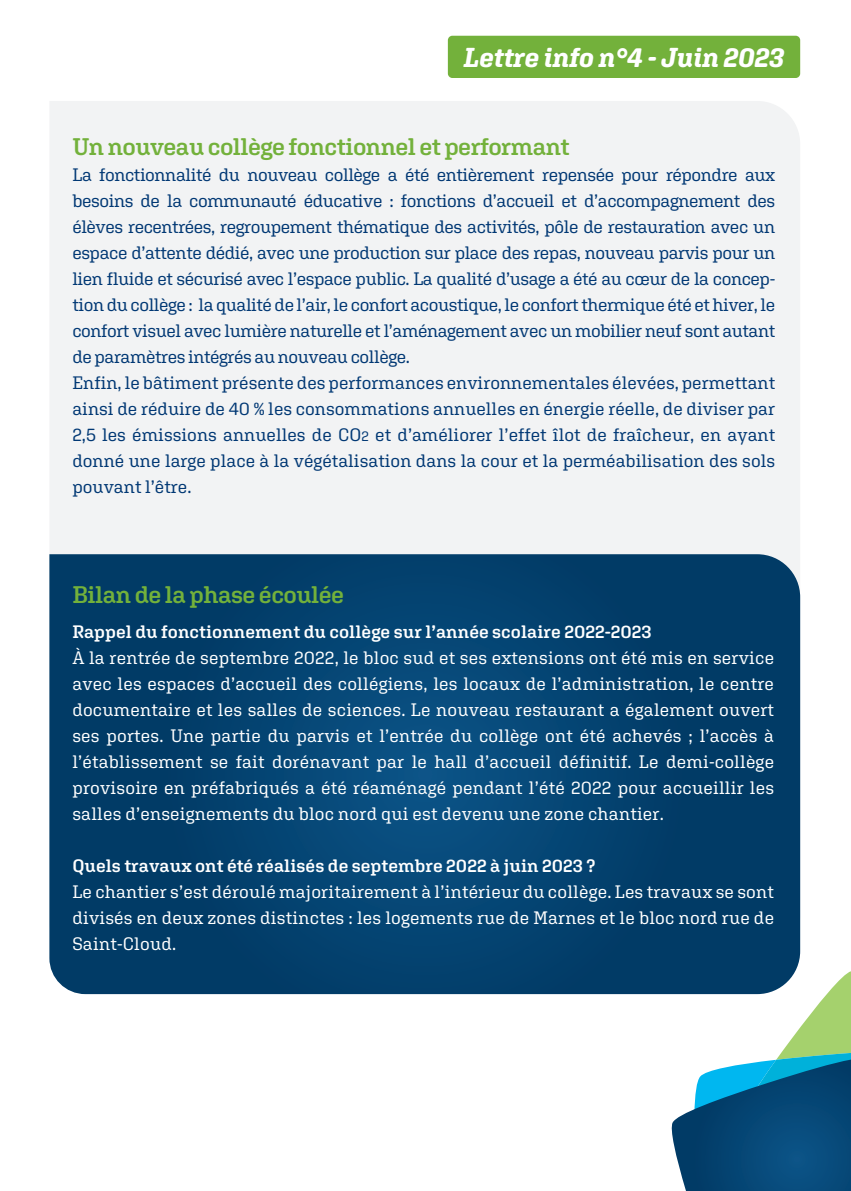
<style>
.page{position:relative;width:851px;height:1191px;background:#fff}
.page>*{position:absolute;margin:0;border:0;box-sizing:border-box;transform-origin:0 0}
.t1{font:italic 700 27.4px "Aglet Slab";color:#fff;scale:.95 1}
.t2{font:600 24px "Aglet Slab";letter-spacing:-.025em;color:#73b13b}
.t3{font:18px/26px "Aglet Slab";letter-spacing:-.025em;color:#013874}
.t4{font:18px/26px "Aglet Slab";letter-spacing:.01em;color:#fff;text-align:justify}
.t5{font:600 18px "Aglet Slab";color:#fff}
.s1{font-size:14px}
</style>
<div class="page">
<div style="left:50px;top:101px;width:750px;height:453px;background:#f2f3f4"></div>
<svg style="left:49px;top:554px;width:751px;height:440px;background:#03406d"></svg>
<div style="left:448px;top:36px;width:352px;height:42px;background:#73b13b;border-radius:5px"></div>
<svg style="left:669px;top:971px;width:181px;height:220px"></svg>
<h1 class="t1" style="left:464px;top:40px;width:339px">Lettre info n°4 - Juin 2023</h1>
<h2 class="t2" style="left:72px;top:132px;width:498px">Un nouveau collège fonctionnel et performant</h2>
<p class="t3" style="left:72px;top:162px;width:704px">La fonctionnalité du nouveau collège a été entièrement repensée pour répondre aux besoins de la communauté éducative : fonctions d’accueil et d’accompagnement des élèves recentrées, regroupement thématique des activités, pôle de restauration avec un espace d’attente dédié, avec une production sur place des repas, nouveau parvis pour un lien fluide et sécurisé avec l’espace public. La qualité d’usage a été au cœur de la concep&shy;tion du collège : la qualité de l’air, le confort acoustique, le confort thermique été et hiver, le confort visuel avec lumière naturelle et l’aménagement avec un mobilier neuf sont autant de paramètres intégrés au nouveau collège.<br>Enfin, le bâtiment présente des performances environnementales élevées, permettant ainsi de réduire de 40 % les consommations annuelles en énergie réelle, de diviser par 2,5 les émissions annuelles de CO<span class="s1">2</span> et d’améliorer l’effet îlot de fraîcheur, en ayant donné une large place à la végétalisation dans la cour et la perméabilisation des sols pouvant l’être.</p>
<h2 class="t2" style="left:72px;top:579px;width:273px">Bilan de la phase écoulée</h2>
<p class="t5" style="left:72px;top:620px;width:581px">Rappel du fonctionnement du collège sur l’année scolaire 2022-2023</p>
<p class="t4" style="left:72px;top:644px;width:703px">À la rentrée de septembre 2022, le bloc sud et ses extensions ont été mis en service avec les espaces d’accueil des collégiens, les locaux de l’administration, le centre documentaire et les salles de sciences. Le nouveau restaurant a également ouvert ses portes. Une partie du parvis et l’entrée du collège ont été achevés ; l’accès à l’établissement se fait dorénavant par le hall d’accueil définitif. Le demi-collège provisoire en préfabriqués a été réaménagé pendant l’été 2022 pour accueillir les salles d’enseignements du bloc nord qui est devenu une zone chantier.</p>
<p class="t5" style="left:72px;top:854px;width:524px">Quels travaux ont été réalisés de septembre 2022 à juin 2023 ?</p>
<p class="t4" style="left:72px;top:878px;width:703px">Le chantier s’est déroulé majoritairement à l’intérieur du collège. Les travaux se sont divisés en deux zones distinctes : les logements rue de Marnes et le bloc nord rue de Saint-Cloud.</p>
</div>
